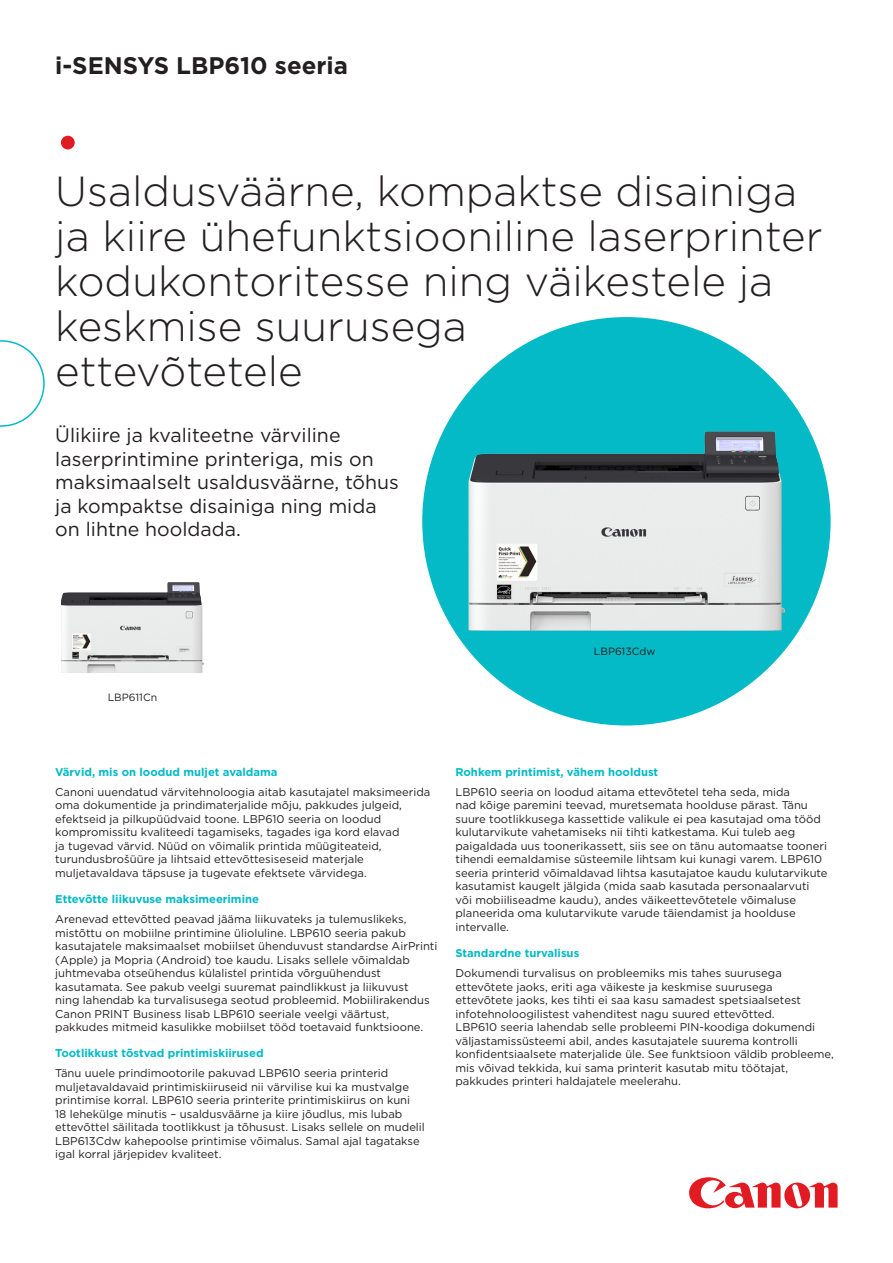
<style>
.page{position:relative;width:893px;height:1263px;background:#fff}
.page>*{position:absolute;margin:0;border:0;box-sizing:border-box;transform-origin:0 0}
.COVER_HEADER_LARGE{font:52.5px "Gotham";color:#e21a21}
.COVER_HEADER_LARGE-2{font:300 42px/45px "Gotham";color:#231f20}
.COVER_HEADER_SMALL{font:700 24px "Gotham";color:#231f20}
.INTRO{font:19.5px/23.4px "Gotham";color:#231f20}
.BODY_BULLETS{font:11.25px/13.5px "Gotham";color:#231f20}
.BODY_BULLETS-2{font:700 11.25px "Gotham";color:#03bac6}
.BODY_BULLETS-3{font:10.5px "Gotham";color:#231f20}
</style>
<div class="page">
<svg style="left:689px;top:1177px;width:149px;height:31px"></svg>
<div style="left:422px;top:317px;width:409px;height:408px;background:#03bac6;border-radius:50%"></div>
<svg style="left:0;top:340px;width:45px;height:87px"></svg>
<img style="left:62px;top:582px;width:141px;height:91px">
<img style="left:469px;top:432px;width:315px;height:199px">
<p class="COVER_HEADER_SMALL" style="left:55px;top:50px;width:294px">i-SENSYS LBP610 seeria</p>
<p class="COVER_HEADER_LARGE" style="left:55px;top:109px;width:27px">•</p>
<p class="COVER_HEADER_LARGE-2" style="left:55px;top:168px;width:769px">Usaldusväärne, kompaktse disainiga ja kiire ühefunktsiooniline laserprinter kodukontoritesse ning väikestele ja keskmise suurusega<br>ettevõtetele</p>
<p class="INTRO" style="left:55px;top:423px;width:345px">Ülikiire ja kvaliteetne värviline laserprintimine printeriga, mis on maksimaalselt usaldusväärne, tõhus ja kompaktse disainiga ning mida on lihtne hooldada.</p>
<p class="BODY_BULLETS-3" style="left:108px;top:690px;width:51px">LBP611Cn</p>
<p class="BODY_BULLETS-3" style="left:594px;top:644px;width:63px">LBP613Cdw</p>
<p class="BODY_BULLETS-2" style="left:55px;top:765px;width:224px">Värvid, mis on loodud muljet avaldama</p>
<p class="BODY_BULLETS" style="left:55px;top:785px;width:377px">Canoni uuendatud värvitehnoloogia aitab kasutajatel maksimeerida oma dokumentide ja prindimaterjalide mõju, pakkudes julgeid, efektseid ja pilkupüüdvaid toone. LBP610 seeria on loodud kompromissitu kvaliteedi tagamiseks, tagades iga kord elavad<br>ja tugevad värvid. Nüüd on võimalik printida müügiteateid, turundusbrošüüre ja lihtsaid ettevõttesiseseid materjale muljetavaldava täpsuse ja tugevate efektsete värvidega.</p>
<p class="BODY_BULLETS-2" style="left:55px;top:892px;width:205px">Ettevõtte liikuvuse maksimeerimine</p>
<p class="BODY_BULLETS" style="left:55px;top:912px;width:384px">Arenevad ettevõtted peavad jääma liikuvateks ja tulemuslikeks, mistõttu on mobiilne printimine ülioluline. LBP610 seeria pakub kasutajatele maksimaalset mobiilset ühenduvust standardse AirPrinti (Apple) ja Mopria (Android) toe kaudu. Lisaks sellele võimaldab juhtmevaba otseühendus külalistel printida võrguühendust kasutamata. See pakub veelgi suuremat paindlikkust ja liikuvust<br>ning lahendab ka turvalisusega seotud probleemid. Mobiilirakendus Canon PRINT Business lisab LBP610 seeriale veelgi väärtust, pakkudes mitmeid kasulikke mobiilset tööd toetavaid funktsioone.</p>
<p class="BODY_BULLETS-2" style="left:55px;top:1046px;width:210px">Tootlikkust tõstvad printimiskiirused</p>
<p class="BODY_BULLETS" style="left:55px;top:1066px;width:371px">Tänu uuele prindimootorile pakuvad LBP610 seeria printerid muljetavaldavaid printimiskiiruseid nii värvilise kui ka mustvalge printimise korral. LBP610 seeria printerite printimiskiirus on kuni<br>18 lehekülge minutis – usaldusväärne ja kiire jõudlus, mis lubab ettevõttel säilitada tootlikkust ja tõhusust. Lisaks sellele on mudelil LBP613Cdw kahepoolse printimise võimalus. Samal ajal tagatakse igal korral järjepidev kvaliteet.</p>
<p class="BODY_BULLETS-2" style="left:455px;top:765px;width:204px">Rohkem printimist, vähem hooldust</p>
<p class="BODY_BULLETS" style="left:455px;top:785px;width:374px">LBP610 seeria on loodud aitama ettevõtetel teha seda, mida<br>nad kõige paremini teevad, muretsemata hoolduse pärast. Tänu suure tootlikkusega kassettide valikule ei pea kasutajad oma tööd kulutarvikute vahetamiseks nii tihti katkestama. Kui tuleb aeg paigaldada uus toonerikassett, siis see on tänu automaatse tooneri tihendi eemaldamise süsteemile lihtsam kui kunagi varem. LBP610 seeria printerid võimaldavad lihtsa kasutajatoe kaudu kulutarvikute kasutamist kaugelt jälgida (mida saab kasutada personaalarvuti või mobiiliseadme kaudu), andes väikeettevõtetele võimaluse planeerida oma kulutarvikute varude täiendamist ja hoolduse intervalle.</p>
<p class="BODY_BULLETS-2" style="left:455px;top:946px;width:125px">Standardne turvalisus</p>
<p class="BODY_BULLETS" style="left:455px;top:966px;width:380px">Dokumendi turvalisus on probleemiks mis tahes suurusega ettevõtete jaoks, eriti aga väikeste ja keskmise suurusega<br>ettevõtete jaoks, kes tihti ei saa kasu samadest spetsiaalsetest infotehnoloogilistest vahenditest nagu suured ettevõtted.<br>LBP610 seeria lahendab selle probleemi PIN-koodiga dokumendi väljastamissüsteemi abil, andes kasutajatele suurema kontrolli konfidentsiaalsete materjalide üle. See funktsioon väldib probleeme, mis võivad tekkida, kui sama printerit kasutab mitu töötajat, pakkudes printeri haldajatele meelerahu.</p>
</div>
